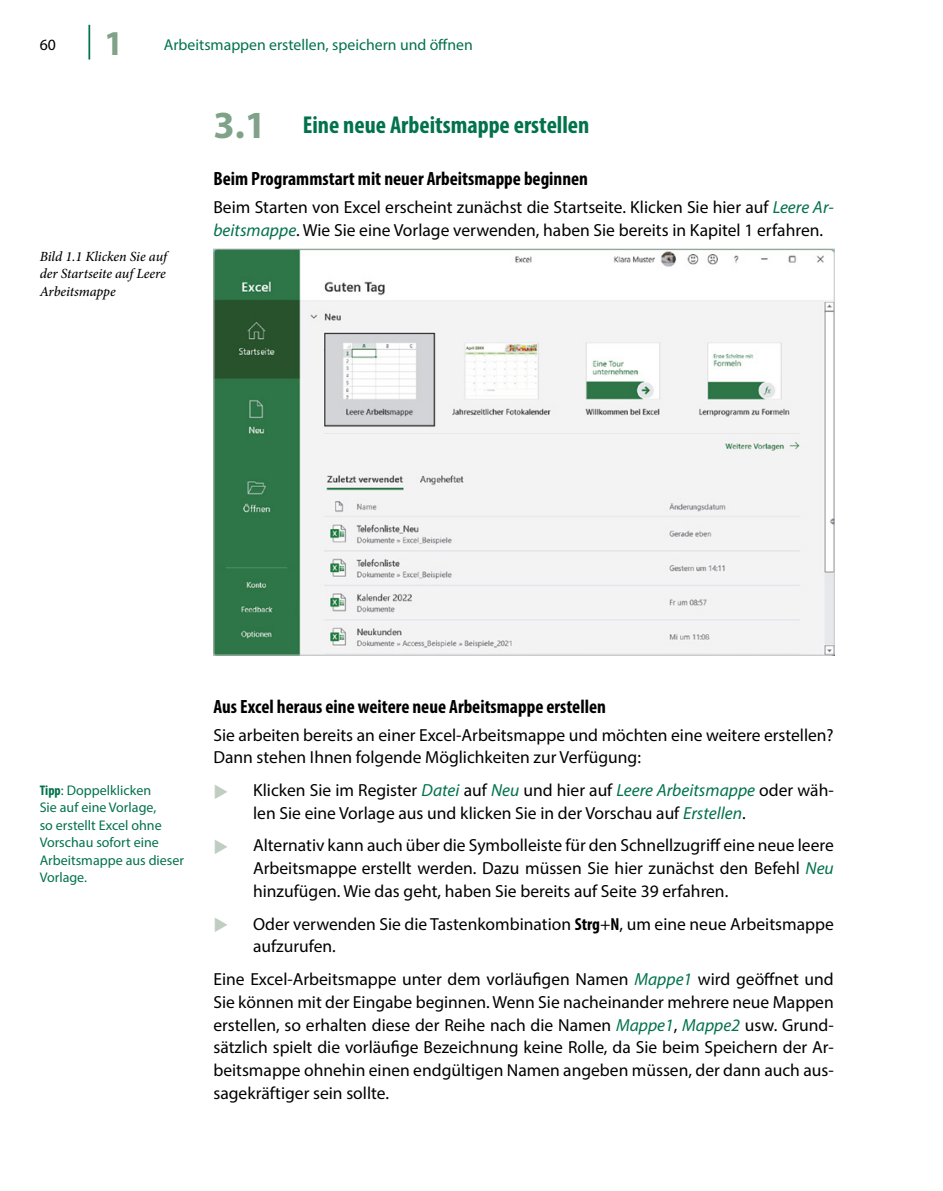
<style>
.page{position:relative;width:943px;height:1191px;background:#fff}
.page>*{position:absolute;margin:0;border:0;box-sizing:border-box;transform-origin:0 0}
.t1{font:700 35px "Myriad Pro";color:#7fa289}
.t2{font:700 condensed 24.5px "Myriad Pro";color:#02724b}
.Ueberschrift_4{font:700 condensed 19.25px "Myriad Pro";color:#000}
.Grundtext{font:17.5px/22.8px "Myriad Pro";color:#000}
.t3{font:15.75px "Myriad Pro";color:#02724b}
.t4{font:15.75px "Myriad Pro";color:#000}
.Marginaltext{font:14px/17.5px "Myriad Pro";color:#02724b}
.t5{font:italic 500 14px/17.5px "Minion Pro";letter-spacing:-.005em;color:#000;text-align:justify}
.s1{font-stretch:normal;font-size:38.5px;color:#7fa289}
.s2{font-style:italic;color:#02724b}
.s3{font-weight:700;font-stretch:condensed}
</style>
<div class="page">
<hr style="left:88px;top:25px;width:2px;height:35px;background:#02724b">
<img style="left:215px;top:251px;width:617px;height:402px">
<p class="t4" style="left:40px;top:35px;width:18px">60</p>
<h1 class="t1" style="left:104px;top:20px;width:21px">1</h1>
<p class="t3" style="left:164px;top:35px;width:310px">Arbeitsmappen erstellen, speichern und öffnen</p>
<p class="t5" style="left:40px;top:247px;width:129px">Bild 1.1 Klicken Sie auf der Startseite auf Leere Arbeitsmappe</p>
<p class="t2" style="left:213px;top:109px;width:377px"><span class="s1">3.1</span> Eine neue Arbeitsmappe erstellen</p>
<p class="Ueberschrift_4" style="left:213px;top:167px;width:376px">Beim Programmstart mit neuer Arbeitsmappe beginnen</p>
<p class="Grundtext" style="left:213px;top:195px;width:622px">Beim Starten von Excel erscheint zunächst die Startseite. Klicken Sie hier auf <span class="s2">Leere Ar&shy;beitsmappe</span>. Wie Sie eine Vorlage verwenden, haben Sie bereits in Kapitel 1 erfahren.</p>
<p class="Marginaltext" style="left:40px;top:781px;width:146px"><span class="s3">Tipp</span>: Doppelklicken<br>Sie auf eine Vorlage,<br>so erstellt Excel ohne<br>Vorschau sofort eine<br>Arbeitsmappe aus dieser<br>Vorlage.</p>
<p class="Ueberschrift_4" style="left:213px;top:694px;width:394px">Aus Excel heraus eine weitere neue Arbeitsmappe erstellen</p>
<p class="Grundtext" style="left:213px;top:723px;width:622px">Sie arbeiten bereits an einer Excel-Arbeitsmappe und möchten eine weitere erstellen?<br>Dann stehen Ihnen folgende Möglichkeiten zur Verfügung:</p>
<p class="Grundtext" style="left:253px;top:778px;width:582px">Klicken Sie im Register <span class="s2">Datei</span> auf <span class="s2">Neu</span> und hier auf <span class="s2">Leere Arbeitsmappe</span> oder wäh&shy;len Sie eine Vorlage aus und klicken Sie in der Vorschau auf <span class="s2">Erstellen</span>.</p>
<p class="Grundtext" style="left:253px;top:834px;width:582px;text-align:justify">Alternativ kann auch über die Symbolleiste für den Schnellzugriff eine neue leere Arbeitsmappe erstellt werden. Dazu müssen Sie hier zunächst den Befehl <span class="s2">Neu </span>hinzufügen. Wie das geht, haben Sie bereits auf Seite 39 erfahren.</p>
<p class="Grundtext" style="left:253px;top:912px;width:582px">Oder verwenden Sie die Tastenkombination <span class="s3">Strg</span>+<span class="s3">N</span>, um eine neue Arbeitsmappe aufzurufen.</p>
<p class="Grundtext" style="left:213px;top:967px;width:622px;text-align:justify">Eine Excel-Arbeitsmappe unter dem vorläufigen Namen <span class="s2">Mappe1</span> wird geöffnet und Sie können mit der Eingabe beginnen. Wenn Sie nacheinander mehrere neue Mappen erstellen, so erhalten diese der Reihe nach die Namen <span class="s2">Mappe1</span>, <span class="s2">Mappe2</span> usw. Grund&shy;sätzlich spielt die vorläufige Bezeichnung keine Rolle, da Sie beim Speichern der Ar&shy;beitsmappe ohnehin einen endgültigen Namen angeben müssen, der dann auch aus&shy;sagekräftiger sein sollte.</p>
</div>
